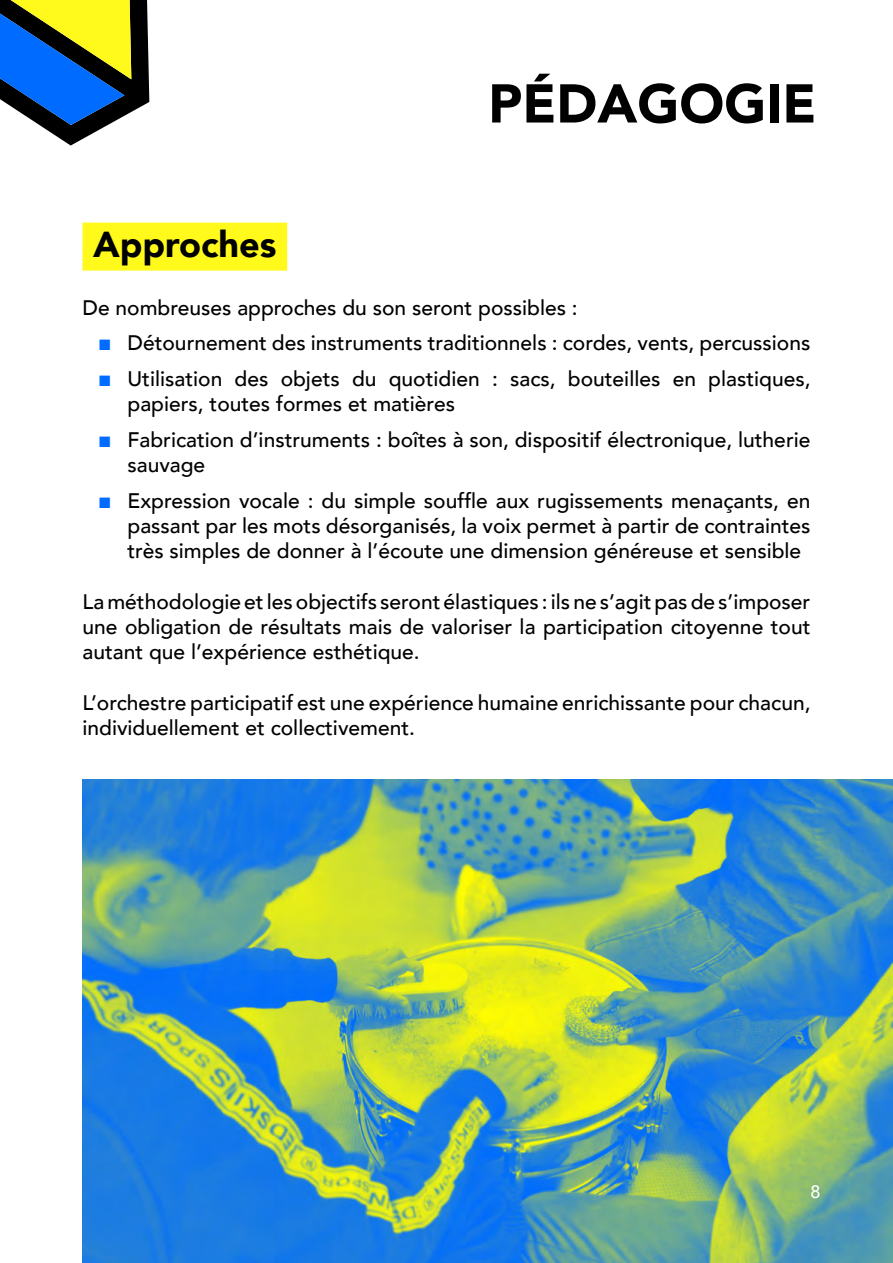
<style>
.page{position:relative;width:893px;height:1263px;background:#fff}
.page>*{position:absolute;margin:0;border:0;box-sizing:border-box;transform-origin:0 0}
.t1{font:900 54px "Avenir";color:#000}
.t2{font:900 36px "Avenir";color:#000}
.t3{font:500 21px/25.2px "Avenir";color:#000}
.t4{font:500 18px "Avenir";color:#fff}
.s1{color:#006cff}
</style>
<div class="page">
<div style="left:82px;top:223px;width:205px;height:48px;background:#fffa1b"></div>
<img style="left:82px;top:780px;width:811px;height:483px">
<svg style="left:0;top:0;width:149px;height:146px"></svg>
<h1 class="t1" style="left:488px;top:57px;width:329px">PÉDAGOGIE</h1>
<h2 class="t2" style="left:93px;top:214px;width:185px">Approches</h2>
<p class="t3" style="left:82px;top:294px;width:497px">De nombreuses approches du son seront possibles :</p>
<p class="t3" style="left:99px;top:329px;width:713px"><span class="s1">■</span> Détournement des instruments traditionnels : cordes, vents, percussions</p>
<p class="t3" style="left:128px;top:365px;width:684px;text-indent:-29px"><span class="s1">■</span> Utilisation des objets du quotidien : sacs, bouteilles en plastiques, papiers, toutes formes et matières</p>
<p class="t3" style="left:128px;top:426px;width:684px;text-indent:-29px"><span class="s1">■</span> Fabrication d’instruments : boîtes à son, dispositif électronique, lutherie sauvage</p>
<p class="t3" style="left:128px;top:487px;width:685px;text-align:justify;text-indent:-29px"><span class="s1">■</span> Expression vocale : du simple souffle aux rugissements menaçants, en passant par les mots désorganisés, la voix permet à partir de contraintes très simples de donner à l’écoute une dimension généreuse et sensible</p>
<p class="t3" style="left:82px;top:588px;width:729px;text-align:justify">La méthodologie et les objectifs seront élastiques : ils ne s’agit pas de s’imposer une obligation de résultats mais de valoriser la participation citoyenne tout autant que l’expérience esthétique.</p>
<p class="t3" style="left:82px;top:688px;width:729px">L’orchestre participatif est une expérience humaine enrichissante pour chacun, individuellement et collectivement.</p>
<p class="t4" style="left:810px;top:1177px;width:12px">8</p>
</div>
